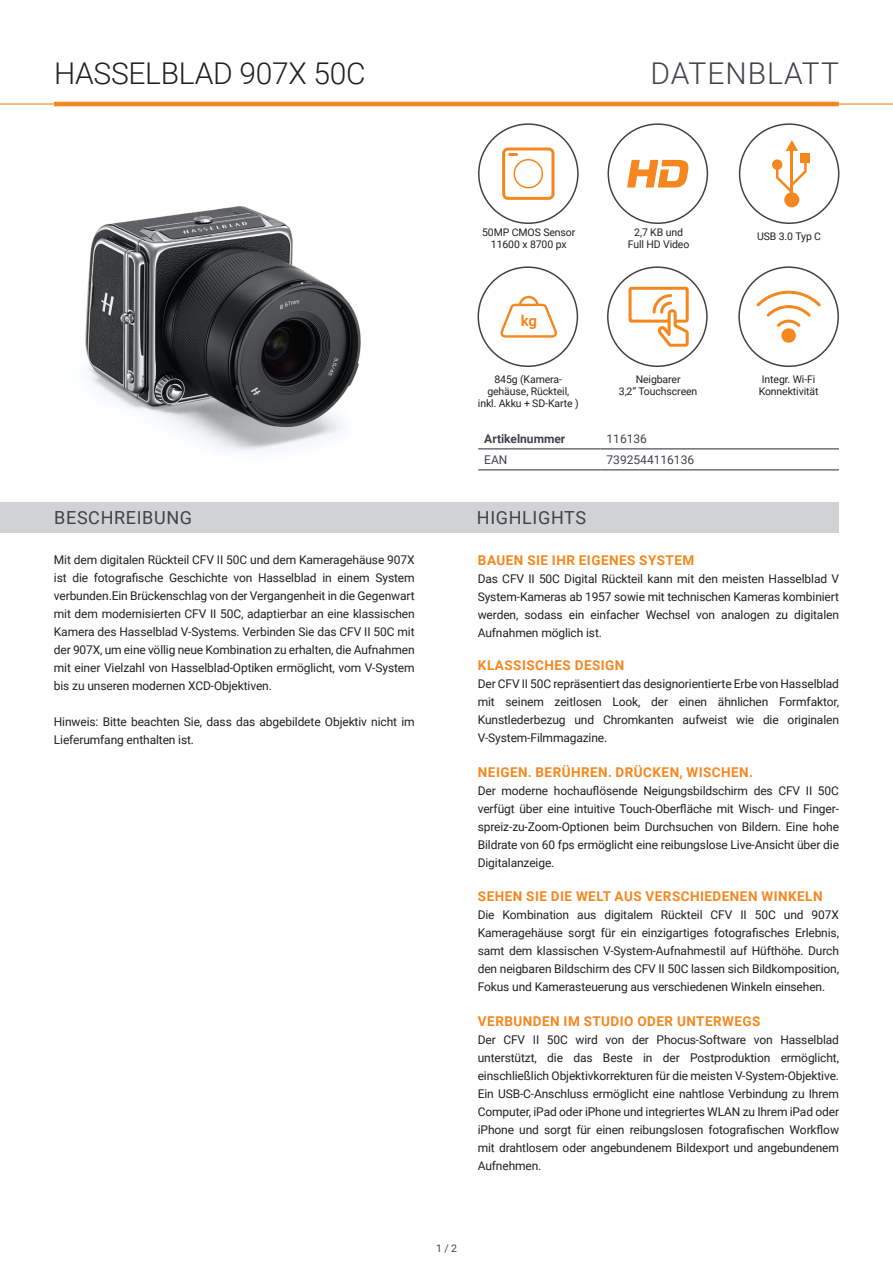
<style>
.page{position:relative;width:893px;height:1263px;background:#fff}
.page>*{position:absolute;margin:0;border:0;box-sizing:border-box;transform-origin:0 0}
.t1{font:300 30px "Roboto";letter-spacing:-.01em;color:#231f20}
.t2{font:300 30px "Roboto";letter-spacing:.03em;color:#40424b}
.t3{font:18px "Roboto";letter-spacing:.035em;color:#40424b}
.t4{font:700 15px "Roboto";color:#f5871f}
.Beschreibung{font:700 13.5px "Roboto";letter-spacing:.035em;color:#f5871f}
.Beschreibung-2{font:12px/18px "Roboto";letter-spacing:-.01em;color:#231f20;text-align:justify}
.Zelle{font:12px "Roboto";color:#40424b}
.dunkelgrau{font:700 12px "Roboto";color:#40424b}
.Zelle-2{font:10.5px/12px "Roboto";letter-spacing:-.01em;color:#231f20;text-align:center}
.t5{font:10.5px "Roboto";color:#40424b}
</style>
<div class="page">
<hr style="left:0;top:103px;width:893px;height:2px;background:#f5871f">
<hr style="left:54px;top:102px;width:785px;height:4px;background:#f5871f">
<div style="left:0;top:502px;width:839px;height:30px;background:#d1d2d4"></div>
<img style="left:85px;top:206px;width:276px;height:245px">
<hr style="left:478px;top:448px;width:122px;height:1px;background:#40424b">
<hr style="left:600px;top:448px;width:239px;height:1px;background:#40424b">
<hr style="left:478px;top:469px;width:122px;height:1px;background:#40424b">
<hr style="left:600px;top:469px;width:239px;height:1px;background:#40424b">
<div style="left:739px;top:123px;width:100px;height:101px;border:2px solid #40424b;border-radius:50%"></div>
<div style="left:478px;top:123px;width:101px;height:101px;border:2px solid #40424b;border-radius:50%"></div>
<div style="left:607px;top:123px;width:101px;height:101px;border:2px solid #40424b;border-radius:50%"></div>
<div style="left:477px;top:266px;width:101px;height:101px;border:2px solid #40424b;border-radius:50%"></div>
<div style="left:607px;top:266px;width:101px;height:101px;border:2px solid #40424b;border-radius:50%"></div>
<div style="left:738px;top:266px;width:101px;height:101px;border:2px solid #40424b;border-radius:50%"></div>
<hr style="left:791px;top:149px;width:2px;height:47px;background:#f5871f">
<svg style="left:786px;top:140px;width:12px;height:11px"></svg>
<div style="left:801px;top:153px;width:9px;height:10px;background:#f5871f"></div>
<div style="left:772px;top:159px;width:10px;height:11px;background:#f5871f;border-radius:50%"></div>
<div style="left:784px;top:192px;width:15px;height:15px;background:#f5871f;border-radius:50%"></div>
<svg style="left:776px;top:158px;width:31px;height:35px"></svg>
<svg style="left:757px;top:291px;width:64px;height:52px"></svg>
<svg style="left:502px;top:147px;width:52px;height:53px"></svg>
<svg style="left:629px;top:287px;width:60px;height:60px"></svg>
<svg style="left:627px;top:160px;width:62px;height:27px"></svg>
<svg style="left:500px;top:296px;width:57px;height:42px"></svg>
<h1 class="t1" style="left:54px;top:53px;width:313px">HASSELBLAD 907X 50C</h1>
<h1 class="t2" style="left:650px;top:53px;width:190px">DATENBLATT</h1>
<p class="Zelle-2" style="left:634px;top:226px;width:50px">2,7 KB und</p>
<p class="Zelle-2" style="left:628px;top:238px;width:63px">Full HD Video</p>
<p class="Zelle-2" style="left:482px;top:226px;width:95px">50MP CMOS Sensor</p>
<p class="Zelle-2" style="left:757px;top:229px;width:66px">USB 3.0 Typ C</p>
<p class="Zelle-2" style="left:491px;top:238px;width:77px">11600 x 8700 px</p>
<p class="t4" style="left:521px;top:310px;width:18px">kg</p>
<p class="Zelle-2" style="left:494px;top:372px;width:69px">845g (Kamera-</p>
<p class="Zelle-2" style="left:478px;top:384px;width:102px">gehäuse, Rückteil, inkl. Akku + SD-Karte )</p>
<p class="Zelle-2" style="left:636px;top:372px;width:46px">Neigbarer</p>
<p class="Zelle-2" style="left:619px;top:384px;width:80px">3,2“ Touchscreen</p>
<p class="dunkelgrau" style="left:484px;top:430px;width:83px">Artikelnummer</p>
<p class="Zelle" style="left:606px;top:430px;width:42px">116136</p>
<p class="Zelle" style="left:484px;top:451px;width:25px">EAN</p>
<p class="Zelle" style="left:606px;top:451px;width:89px">7392544116136</p>
<p class="Zelle-2" style="left:762px;top:372px;width:55px">Integr. Wi-Fi</p>
<p class="Zelle-2" style="left:759px;top:384px;width:61px">Konnektivität</p>
<p class="t3" style="left:54px;top:505px;width:139px">BESCHREIBUNG</p>
<p class="t3" style="left:477px;top:505px;width:111px">HIGHLIGHTS</p>
<p class="Beschreibung" style="left:478px;top:551px;width:218px">BAUEN SIE IHR EIGENES SYSTEM</p>
<p class="Beschreibung-2" style="left:478px;top:569px;width:363px">Das CFV II 50C Digital Rückteil kann mit den meisten Hasselblad V System-Kameras ab 1957 sowie mit technischen Kameras kombiniert werden, sodass ein einfacher Wechsel von analogen zu digitalen Aufnahmen möglich ist.</p>
<p class="Beschreibung" style="left:478px;top:656px;width:148px">KLASSISCHES DESIGN</p>
<p class="Beschreibung-2" style="left:478px;top:674px;width:363px">Der CFV II 50C repräsentiert das designorientierte Erbe von Hasselblad mit seinem zeitlosen Look, der einen ähnlichen Formfaktor, Kunstlederbezug und Chromkanten aufweist wie die originalen V-System-Filmmagazine.</p>
<p class="Beschreibung" style="left:478px;top:762px;width:276px">NEIGEN. BERÜHREN. DRÜCKEN, WISCHEN.</p>
<p class="Beschreibung-2" style="left:478px;top:781px;width:363px">Der moderne hochauflösende Neigungsbildschirm des CFV II 50C verfügt über eine intuitive Touch-Oberfläche mit Wisch- und Finger&shy;spreiz-zu-Zoom-Optionen beim Durchsuchen von Bildern. Eine hohe Bildrate von 60 fps ermöglicht eine reibungslose Live-Ansicht über die Digitalanzeige.</p>
<p class="Beschreibung" style="left:478px;top:887px;width:346px">SEHEN SIE DIE WELT AUS VERSCHIEDENEN WINKELN</p>
<p class="Beschreibung-2" style="left:478px;top:905px;width:363px">Die Kombination aus digitalem Rückteil CFV II 50C und 907X Kameragehäuse sorgt für ein einzigartiges fotografisches Erlebnis, samt dem klassischen V-System-Aufnahmestil auf Hüfthöhe. Durch den neigbaren Bildschirm des CFV II 50C lassen sich Bildkomposition, Fokus und Kamerasteuerung aus verschiedenen Winkeln einsehen.</p>
<p class="Beschreibung" style="left:478px;top:1011px;width:284px">VERBUNDEN IM STUDIO ODER UNTERWEGS</p>
<p class="Beschreibung-2" style="left:478px;top:1030px;width:363px">Der CFV II 50C wird von der Phocus-Software von Hasselblad unterstützt, die das Beste in der Postproduktion ermöglicht, einschließlich Objektivkorrekturen für die meisten V-System-Objektive.<br>Ein USB-C-Anschluss ermöglicht eine nahtlose Verbindung zu Ihrem Computer, iPad oder iPhone und integriertes WLAN zu Ihrem iPad oder iPhone und sorgt für einen reibungslosen fotografischen Workflow mit drahtlosem oder angebundenem Bildexport und angebundenem Aufnehmen.</p>
<p class="Beschreibung-2" style="left:54px;top:550px;width:362px">Mit dem digitalen Rückteil CFV II 50C und dem Kameragehäuse 907X ist die fotografische Geschichte von Hasselblad in einem System verbunden.Ein Brückenschlag von der Vergangenheit in die Gegenwart mit dem modernisierten CFV II 50C, adaptierbar an eine klassischen Kamera des Hasselblad V-Systems. Verbinden Sie das CFV II 50C mit der 907X, um eine völlig neue Kombination zu erhalten, die Aufnahmen mit einer Vielzahl von Hasselblad-Optiken ermöglicht, vom V-System bis zu unseren modernen XCD-Objektiven.</p>
<p class="Beschreibung-2" style="left:54px;top:712px;width:362px">Hinweis: Bitte beachten Sie, dass das abgebildete Objektiv nicht im<br>Lieferumfang enthalten ist.</p>
<p class="t5" style="left:436px;top:1241px;width:22px">1 / 2</p>
</div>
